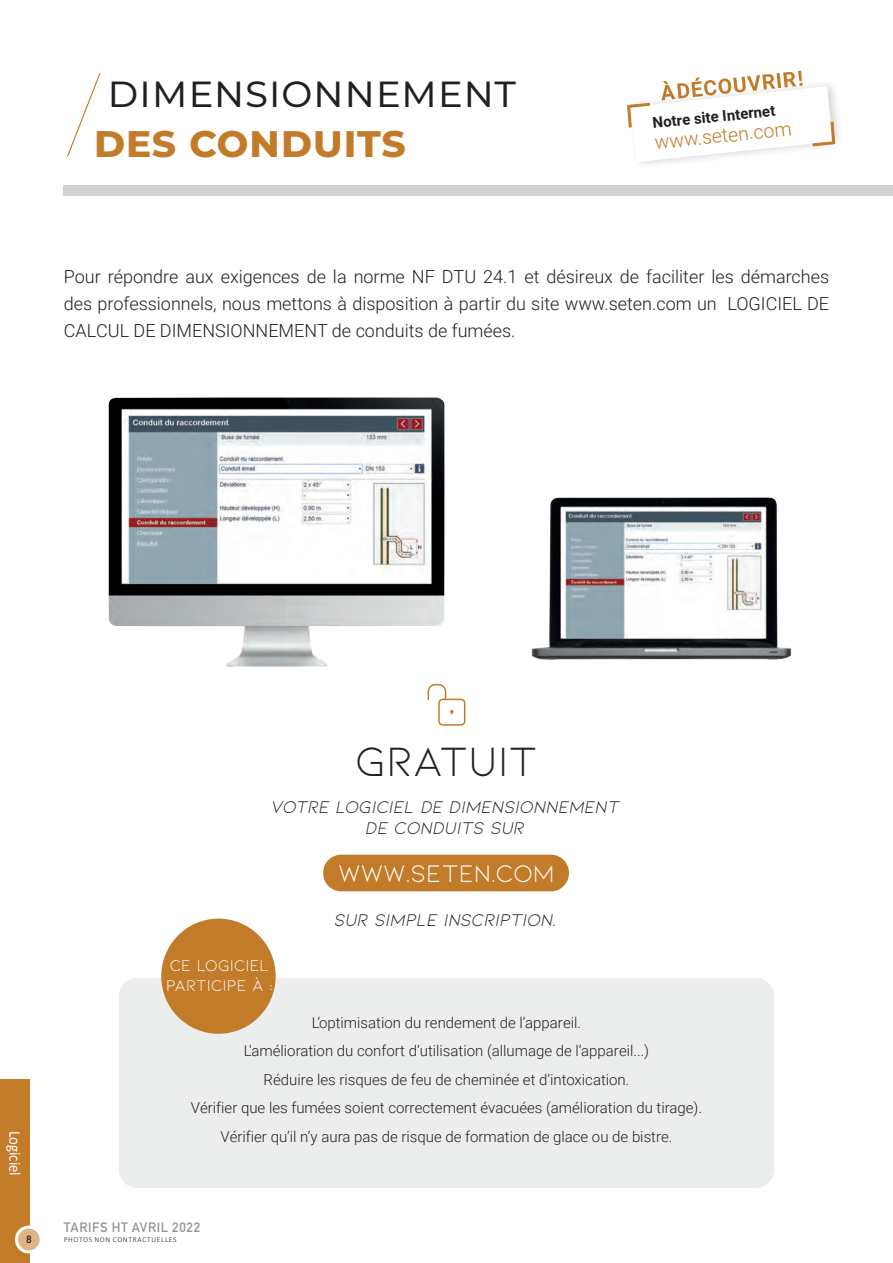
<style>
.page{position:relative;width:893px;height:1263px;background:#fff}
.page>*{position:absolute;margin:0;border:0;box-sizing:border-box;transform-origin:0 0}
.t1{font:45px "Montserrat";color:#231f20}
.t2{font:700 45px "Montserrat";color:#c27b29}
.t3{font:43.5px "Kiona";letter-spacing:-.005em;color:#231f20}
.t4{font:25.5px "Kiona";color:#fff}
.t5{font:300 19.5px "Roboto";color:#c27b29}
.t6{font:300 18px/27px "Roboto";color:#231f20;text-align:justify}
.t7{font:18px/21.6px "Kiona Itallic";color:#231f20;text-align:center}
.t8{font:16.5px/19.8px "Kiona";letter-spacing:.005em;color:#fff}
.t9{font:16.5px "Calibri";color:#fff;scale:.9 1}
.t10{font:300 15px/28.5px "Roboto";color:#231f20;text-align:center}
.t11{font:700 15px "Roboto";color:#231f20}
.t12{font:13.5px "DIN Mittelschrift Std";letter-spacing:.05em;color:#939598}
.t13{font:10.5px "DIN Mittelschrift Std";color:#231f20}
.t14{font:300 7.5px "Calibri";letter-spacing:.085em;color:#231f20}
</style>
<div class="page">
<div style="left:0;top:1079px;width:29px;height:184px;background:#c27b29"></div>
<div style="left:16px;top:1227px;width:25px;height:25px;background:#dfb485;border-radius:50%"></div>
<div style="left:15px;top:1225px;width:28px;height:28px;border:3px solid #fff;border-radius:50%"></div>
<div style="left:323px;top:855px;width:246px;height:36px;background:#c27b29;border-radius:18px"></div>
<div style="left:119px;top:978px;width:655px;height:210px;background:#eceeee;border-radius:18px"></div>
<div style="left:161px;top:919px;width:115px;height:115px;background:#c27b29;border-radius:50%"></div>
<img style="left:108px;top:398px;width:337px;height:269px">
<img style="left:532px;top:497px;width:259px;height:163px">
<svg style="left:428px;top:684px;width:37px;height:42px"></svg>
<svg style="left:67px;top:73px;width:34px;height:84px"></svg>
<div style="left:64px;top:185px;width:829px;height:11px;background:#d1d2d4"></div>
<svg style="left:627px;top:71px;width:210px;height:91px"></svg>
<h1 class="t1" style="left:107px;top:60px;width:410px">dimensionnement</h1>
<h1 class="t2" style="left:94px;top:109px;width:314px">DES CONDUITS</h1>
<p class="t11" style="left:652px;top:113px;width:125px;rotate:-6deg">Notre site Internet</p>
<h3 class="t5" style="left:653px;top:129px;width:139px;rotate:-6deg">www.seten.com</h3>
<p class="t6" style="left:64px;top:262px;width:767px">Pour répondre aux exigences de la norme NF DTU 24.1 et désireux de faciliter les démarches des professionnels, nous mettons à disposition à partir du site www.seten.com un LOGICIEL DE CALCUL DE DIMENSIONNEMENT de conduits de fumées.</p>
<p class="t9" style="left:26px;top:1131px;width:52px;rotate:90deg">Logiciel</p>
<p class="t13" style="left:26px;top:1233px;width:7px">8</p>
<h2 class="t3" style="left:355px;top:737px;width:184px">GRATUIT</h2>
<p class="t7" style="left:272px;top:796px;width:350px">VOTRE LOGICIEL DE DIMENSIONNEMENT<br>DE CONDUITS SUR</p>
<h3 class="t4" style="left:338px;top:859px;width:218px">WWW.SETEN.COM</h3>
<p class="t7" style="left:335px;top:908px;width:224px">SUR SIMPLE INSCRIPTION.</p>
<p class="t8" style="left:166px;top:955px;width:108px">CE LOGICIEL<br>PARTICIPE À :</p>
<p class="t10" style="left:191px;top:1007px;width:513px">L’optimisation du rendement de l’appareil.<br>L'amélioration du confort d’utilisation (allumage de l’appareil...)<br>Réduire les risques de feu de cheminée et d’intoxication.<br>Vérifier que les fumées soient correctement évacuées (amélioration du tirage).<br>Vérifier qu’il n’y aura pas de risque de formation de glace ou de bistre.</p>
<p class="t12" style="left:64px;top:1219px;width:138px">TARIFS HT AVRIL 2022</p>
<p class="t14" style="left:64px;top:1235px;width:114px">PHOTOS NON CONTRACTUELLES</p>
</div>
